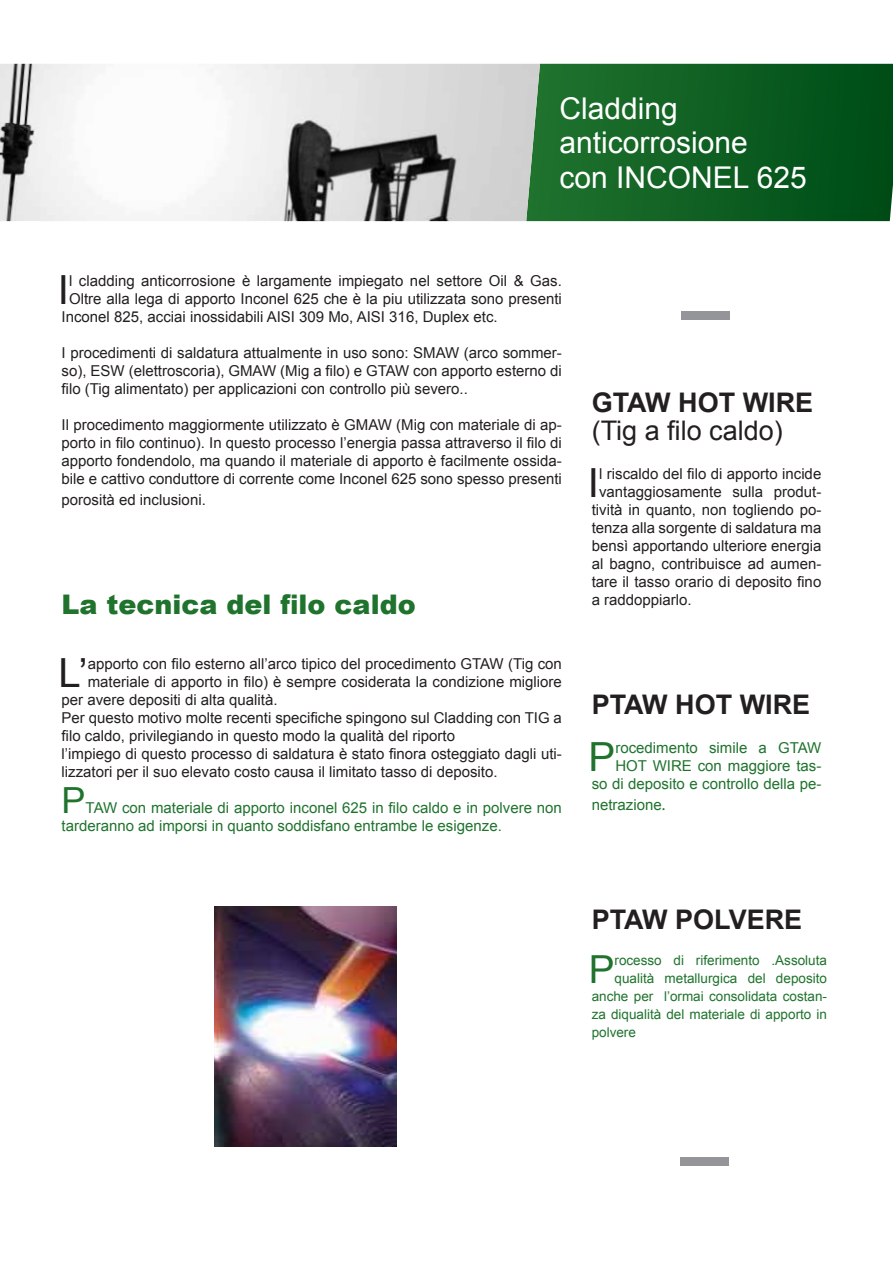
<style>
.page{position:relative;width:893px;height:1263px;background:#fff}
.page>*{position:absolute;margin:0;border:0;box-sizing:border-box;transform-origin:0 0}
.t1{font:40.2px "Arial";color:#231f20}
.t2{font:40.2px "Arial";color:#1f732d}
.t3{font:38.7px "Arial";color:#1f732d}
.t4{font:36px "Arial";color:#1f732d}
.t5{font:30px/34.5px "Arial";color:#fff}
.t6{font:700 27px "Arial";color:#231f20}
.t7{font:900 27px "Arial";color:#1f732d}
.t8{font:27px "Arial";color:#231f20}
.t9{font:15px/18px "Arial";color:#231f20;text-align:justify}
.t10{font:15px/18px "Arial";color:#1f732d;text-align:right}
.t11{font:13.5px "Arial";color:#1f732d}
.s1{font-family:"Myriad Pro";font-size:16.5px}
</style>
<div class="page">
<svg style="left:540px;top:64px;width:353px;height:157px;background:#0e5f22"></svg>
<img style="left:0;top:64px;width:540px;height:157px">
<img style="left:215px;top:906px;width:181px;height:240px">
<div style="left:680px;top:1157px;width:49px;height:9px;background:#939598"></div>
<div style="left:681px;top:311px;width:49px;height:9px;background:#939598"></div>
<h3 class="t5" style="left:559px;top:91px;width:249px">Cladding anticorrosione<br>con Incon el 625</h3>
<h1 class="t1" style="left:58px;top:264px;width:13px">I</h1>
<p class="t9" style="left:69px;top:272px;width:494px">l cladding anticorrosione è largamente impiegato nel settore Oil &amp; Gas.</p>
<p class="t9" style="left:69px;top:290px;width:494px">Oltre alla lega di apporto Inconel 625 che è la piu utilizzata sono presenti</p>
<p class="t9" style="left:62px;top:308px;width:438px">Inconel 825, acciai inossidabili AISI 309 Mo, AISI 316, Duplex etc.</p>
<p class="t9" style="left:62px;top:344px;width:502px">I procedimenti di saldatura attualmente in uso sono: SMAW (arco sommer&shy;so), ESW (elettroscoria), GMAW (Mig a filo) e GTAW con apporto esterno di filo (Tig alimentato) per applicazioni con controllo più severo..</p>
<p class="t9" style="left:62px;top:416px;width:502px">Il procedimento maggiormente utilizzato è GMAW (Mig con materiale di ap&shy;porto in filo continuo). In questo processo l’energia passa attraverso il filo di apporto fondendolo, ma quando il materiale di apporto è facilmente ossida&shy;bile e cattivo conduttore di corrente come Inconel 625 sono spesso presenti</p>
<p class="t9" style="left:62px;top:491px;width:146px">porosità ed inclusioni.</p>
<h3 class="t7" style="left:62px;top:585px;width:356px">La tecnica del filo caldo</h3>
<h1 class="t1" style="left:59px;top:646px;width:31px">L’</h1>
<p class="t9" style="left:88px;top:655px;width:476px">apporto con filo esterno all’arco tipico del procedimento GTAW (Tig con</p>
<p class="t9" style="left:88px;top:673px;width:476px">materiale di apporto in filo) è sempre cosiderata la condizione migliore</p>
<p class="t9" style="left:62px;top:691px;width:217px">per avere depositi di alta qualità.</p>
<p class="t9" style="left:62px;top:709px;width:502px">Per questo motivo molte recenti specifiche spingono sul Cladding con TIG a</p>
<p class="t9" style="left:62px;top:727px;width:395px">filo caldo, privilegiando in questo modo la qualità del riporto</p>
<p class="t9" style="left:62px;top:745px;width:502px">l’impiego di questo processo di saldatura è stato finora osteggiato dagli uti-</p>
<p class="t9" style="left:62px;top:763px;width:438px">lizzatori per il suo elevato costo causa il limitato tasso di deposito.</p>
<h3 class="t4" style="left:62px;top:777px;width:26px">P</h3>
<p class="t10" style="left:62px;top:799px;width:502px;text-align:left;text-indent:24px">TAW con materiale di apporto inconel 625 in filo caldo e in polvere non tarderanno ad imporsi in quanto soddisfano entrambe le esigenze.</p>
<h3 class="t6" style="left:592px;top:384px;width:42px">GTAW</h3>
<h3 class="t6" style="left:678px;top:384px;width:83px">HOT WIRE</h3>
<h3 class="t8" style="left:592px;top:413px;width:193px">(Tig a filo caldo)</h3>
<h1 class="t1" style="left:588px;top:457px;width:13px">I</h1>
<p class="t9" style="left:599px;top:465px;width:224px">l riscaldo del filo di apporto incide</p>
<p class="t9" style="left:599px;top:483px;width:224px">vantaggiosamente sulla produt-</p>
<p class="t9" style="left:592px;top:501px;width:231px">tività in quanto, non togliendo po-</p>
<p class="t9" style="left:592px;top:519px;width:231px">tenza alla sorgente di saldatura ma</p>
<p class="t9" style="left:592px;top:537px;width:231px">bensì apportando ulteriore energia</p>
<p class="t9" style="left:592px;top:555px;width:231px">al bagno, contribuisce ad aumen-</p>
<p class="t9" style="left:592px;top:573px;width:231px">tare il tasso orario di deposito fino</p>
<p class="t9" style="left:592px;top:591px;width:102px">a raddoppiarlo.</p>
<h3 class="t6" style="left:592px;top:687px;width:20px">PTAW</h3>
<h3 class="t6" style="left:675px;top:687px;width:83px">HOT WIRE</h3>
<h1 class="t2" style="left:589px;top:731px;width:28px">P</h1>
<p class="t10" style="left:592px;top:739px;width:231px">rocedimento simile a GTAW<br>HOT WIRE con maggiore tas-<br>so di deposito e controllo della pe-</p>
<p class="t10" style="left:592px;top:796px;width:75px">netrazione<span class="s1">.</span></p>
<h3 class="t6" style="left:592px;top:901px;width:20px">PTAW</h3>
<h3 class="t6" style="left:675px;top:901px;width:90px">POLVERE</h3>
<h2 class="t3" style="left:589px;top:943px;width:27px">P</h2>
<p class="t11" style="left:614px;top:951px;width:214px">rocesso di riferimento .Assoluta</p>
<p class="t11" style="left:614px;top:969px;width:214px">qualità metallurgica del deposito</p>
<p class="t11" style="left:592px;top:987px;width:237px">anche per l’ormai consolidata costan-</p>
<p class="t11" style="left:592px;top:1005px;width:237px">za diqualità del materiale di apporto in</p>
<p class="t11" style="left:592px;top:1023px;width:46px">polvere</p>
</div>
